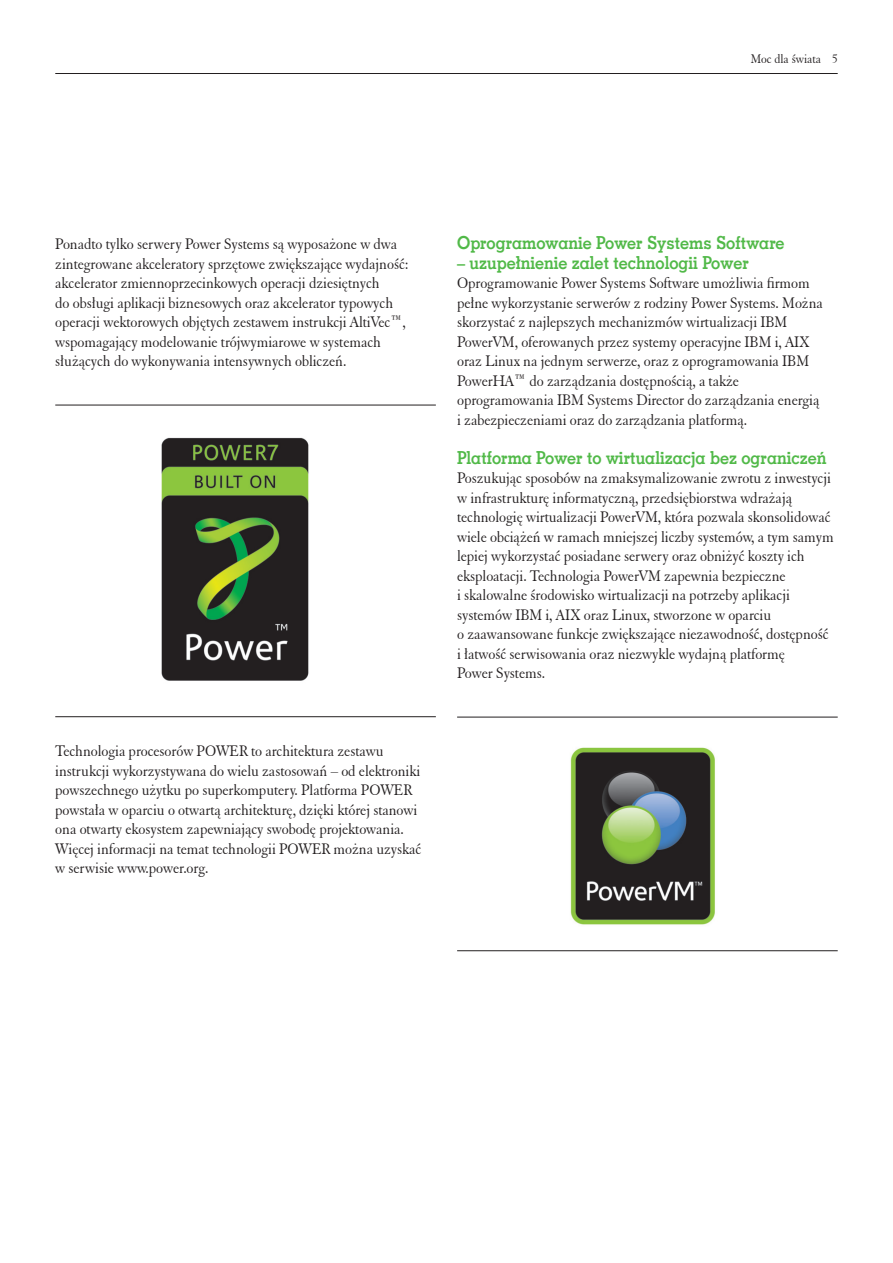
<style>
.page{position:relative;width:893px;height:1263px;background:#fff}
.page>*{position:absolute;margin:0;border:0;box-sizing:border-box;transform-origin:0 0}
.t1{font:18px "Geo Slab 703 Bd EU";color:#51b948;scale:.9 1}
.t2{font:16.5px/19.5px "Elega Garmnd EU";letter-spacing:-.005em;color:#231f20;scale:.9 1}
.t3{font:13.5px "Elega Garmnd EU";color:#231f20;scale:.9 1}
</style>
<div class="page">
<img style="left:161px;top:437px;width:148px;height:244px">
<img style="left:570px;top:747px;width:145px;height:178px">
<hr style="left:55px;top:405px;width:381px;height:1px;background:#231f20">
<hr style="left:457px;top:717px;width:381px;height:1px;background:#231f20">
<hr style="left:55px;top:716px;width:381px;height:1px;background:#231f20">
<hr style="left:457px;top:950px;width:381px;height:1px;background:#231f20">
<hr style="left:55px;top:73px;width:783px;height:1px;background:#231f20">
<p class="t3" style="left:751px;top:51px;width:98px">Moc dla świata 5</p>
<p class="t2" style="left:55px;top:234px;width:394px">Ponadto tylko serwery Power Systems są wyposażone w dwa zintegrowane akceleratory sprzętowe zwiększające wydajność: akcelerator zmiennoprzecinkowych operacji dziesiętnych<br>do obsługi aplikacji biznesowych oraz akcelerator typowych operacji wektorowych objętych zestawem instrukcji AltiVec™, wspomagający modelowanie trójwymiarowe w systemach służących do wykonywania intensywnych obliczeń.</p>
<p class="t2" style="left:55px;top:741px;width:408px">Technologia procesorów POWER to architektura zestawu instrukcji wykorzystywana do wielu zastosowań – od elektroniki powszechnego użytku po superkomputery. Platforma POWER powstała w oparciu o otwartą architekturę, dzięki której stanowi ona otwarty ekosystem zapewniający swobodę projektowania.<br>Więcej informacji na temat technologii POWER można uzyskać w serwisie www.power.org.</p>
<p class="t1" style="left:457px;top:231px;width:365px">Oprogramowanie Power Systems Software</p>
<p class="t1" style="left:457px;top:251px;width:326px">– uzupełnienie zalet technologii Power</p>
<p class="t2" style="left:457px;top:273px;width:408px">Oprogramowanie Power Systems Software umożliwia firmom pełne wykorzystanie serwerów z rodziny Power Systems. Można skorzystać z najlepszych mechanizmów wirtualizacji IBM PowerVM, oferowanych przez systemy operacyjne IBM i, AIX oraz Linux na jednym serwerze, oraz z oprogramowania IBM PowerHA™ do zarządzania dostępnością, a także oprogramowania IBM Systems Director do zarządzania energią i zabezpieczeniami oraz do zarządzania platformą.</p>
<p class="t1" style="left:457px;top:446px;width:412px">Platforma Power to wirtualizacja bez ograniczeń</p>
<p class="t2" style="left:457px;top:468px;width:420px">Poszukując sposobów na zmaksymalizowanie zwrotu z inwestycji w infrastrukturę informatyczną, przedsiębiorstwa wdrażają technologię wirtualizacji PowerVM, która pozwala skonsolidować wiele obciążeń w ramach mniejszej liczby systemów, a tym samym lepiej wykorzystać posiadane serwery oraz obniżyć koszty ich eksploatacji. Technologia PowerVM zapewnia bezpieczne<br>i skalowalne środowisko wirtualizacji na potrzeby aplikacji systemów IBM i, AIX oraz Linux, stworzone w oparciu<br>o zaawansowane funkcje zwiększające niezawodność, dostępność i łatwość serwisowania oraz niezwykle wydajną platformę<br>Power Systems.</p>
</div>
